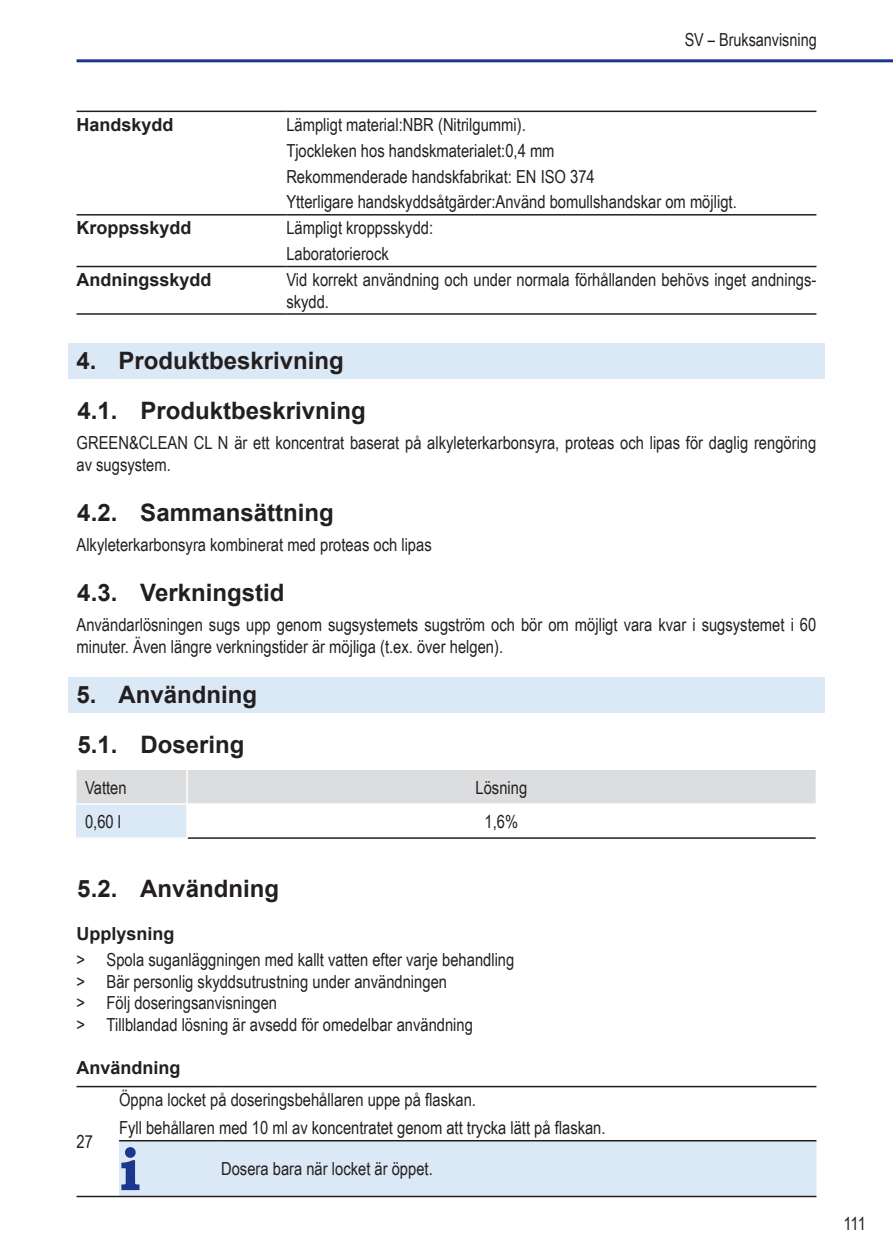
<style>
.page{position:relative;width:893px;height:1259px;background:#fff}
.page>*{position:absolute;margin:0;border:0;box-sizing:border-box;transform-origin:0 0}
.t1{font:700 60px "Bookman Old Style";color:#1b388c}
.t2{font:700 24px/50.1px "Arial";color:#231f20}
.t3{font:18px/21.6px "Arial Narrow";color:#231f20}
.t4{font:700 18px "Arial";color:#231f20}
.t5{font:18px "Arial Unicode MS";color:#231f20;scale:.8 1}
</style>
<div class="page">
<hr style="left:77px;top:59px;width:816px;height:3px;background:#1b388c">
<div style="left:68px;top:343px;width:757px;height:35px;background:#dbe8f5"></div>
<div style="left:68px;top:677px;width:757px;height:35px;background:#dbe8f5"></div>
<hr style="left:77px;top:111px;width:209px;height:1px;background:#231f20">
<hr style="left:286px;top:111px;width:530px;height:1px;background:#231f20">
<hr style="left:77px;top:214px;width:209px;height:1px;background:#231f20">
<hr style="left:286px;top:214px;width:530px;height:1px;background:#231f20">
<hr style="left:77px;top:266px;width:209px;height:1px;background:#231f20">
<hr style="left:286px;top:266px;width:530px;height:1px;background:#231f20">
<hr style="left:77px;top:313px;width:209px;height:2px;background:#231f20">
<hr style="left:286px;top:313px;width:530px;height:2px;background:#231f20">
<div style="left:77px;top:770px;width:739px;height:33px;background:#dcdddf"></div>
<div style="left:77px;top:804px;width:110px;height:34px;background:#dbe8f5"></div>
<hr style="left:186px;top:770px;width:2px;height:33px;background:#fff">
<hr style="left:186px;top:805px;width:2px;height:32px;background:#fff">
<hr style="left:77px;top:837px;width:111px;height:2px;background:#fff">
<hr style="left:188px;top:837px;width:628px;height:2px;background:#231f20">
<hr style="left:77px;top:803px;width:110px;height:2px;background:#fff">
<div style="left:119px;top:1141px;width:697px;height:54px;background:#dbe8f5"></div>
<hr style="left:119px;top:1195px;width:102px;height:2px;background:#231f20">
<hr style="left:221px;top:1195px;width:595px;height:2px;background:#231f20">
<hr style="left:119px;top:1085px;width:102px;height:2px;background:#231f20">
<hr style="left:221px;top:1085px;width:595px;height:2px;background:#231f20">
<hr style="left:119px;top:1140px;width:102px;height:1px;background:#231f20">
<hr style="left:221px;top:1140px;width:595px;height:1px;background:#231f20">
<hr style="left:77px;top:1085px;width:42px;height:2px;background:#231f20">
<hr style="left:77px;top:1195px;width:42px;height:2px;background:#231f20">
<p class="t5" style="left:685px;top:26px;width:167px">SV – Bruksanvisning</p>
<p class="t4" style="left:77px;top:112px;width:99px">Handskydd</p>
<p class="t3" style="left:286px;top:111px;width:452px;line-height:25.8px">Lämpligt material:NBR (Nitrilgummi).<br>Tjockleken hos handskmaterialet:0,4 mm<br>Rekommenderade handskfabrikat: EN ISO 374<br>Ytterligare handskyddsåtgärder:Använd bomullshandskar om möjligt.</p>
<p class="t4" style="left:77px;top:215px;width:117px">Kroppsskydd</p>
<p class="t3" style="left:286px;top:214px;width:148px;line-height:25.8px">Lämpligt kroppsskydd:<br>Laboratorierock</p>
<p class="t4" style="left:77px;top:267px;width:137px">Andningsskydd</p>
<p class="t3" style="left:286px;top:268px;width:532px">Vid korrekt användning och under normala förhållanden behövs inget andnings&shy;skydd.</p>
<h2 class="t2" style="left:77px;top:336px;width:291px">4. Produktbeskrivning<br>4.1. Produktbeskrivning</h2>
<p class="t3" style="left:77px;top:431px;width:741px">GREEN&amp;CLEAN CL N är ett koncentrat baserat på alkyleterkarbonsyra, proteas och lipas för daglig rengöring av sugsystem.</p>
<h2 class="t2" style="left:77px;top:488px;width:258px">4.2. Sammansättning</h2>
<p class="t3" style="left:77px;top:533px;width:357px">Alkyleterkarbonsyra kombinerat med proteas och lipas</p>
<h2 class="t2" style="left:77px;top:568px;width:209px">4.3. Verkningstid</h2>
<p class="t3" style="left:77px;top:613px;width:741px">Användarlösningen sugs upp genom sugsystemets sugström och bör om möjligt vara kvar i sugsystemet i 60 minuter. Även längre verkningstider är möjliga (t.ex. över helgen).</p>
<h2 class="t2" style="left:77px;top:669px;width:182px">5. Användning<br>5.1. Dosering</h2>
<p class="t3" style="left:85px;top:776px;width:43px">Vatten</p>
<p class="t3" style="left:475px;top:776px;width:53px">Lösning</p>
<p class="t3" style="left:85px;top:810px;width:38px">0,60 l</p>
<p class="t3" style="left:485px;top:810px;width:35px">1,6%</p>
<h2 class="t2" style="left:77px;top:864px;width:203px">5.2. Användning</h2>
<p class="t4" style="left:77px;top:921px;width:100px">Upplysning</p>
<p class="t3" style="left:77px;top:948px;width:439px">&gt; Spola suganläggningen med kallt vatten efter varje behandling &gt; Bär personlig skyddsutrustning under användningen<br>&gt; Följ doseringsanvisningen<br>&gt; Tillblandad lösning är avsedd för omedelbar användning</p>
<p class="t4" style="left:77px;top:1054px;width:106px">Användning</p>
<p class="t3" style="left:77px;top:1130px;width:18px">27</p>
<p class="t3" style="left:119px;top:1085px;width:488px;line-height:28.2px">Öppna locket på doseringsbehållaren uppe på flaskan.<br>Fyll behållaren med 10 ml av koncentratet genom att trycka lätt på flaskan.</p>
<h1 class="t1" style="left:119px;top:1126px;width:23px">i</h1>
<p class="t3" style="left:221px;top:1157px;width:213px">Dosera bara när locket är öppet.</p>
<p class="t3" style="left:843px;top:1212px;width:24px">111</p>
</div>
